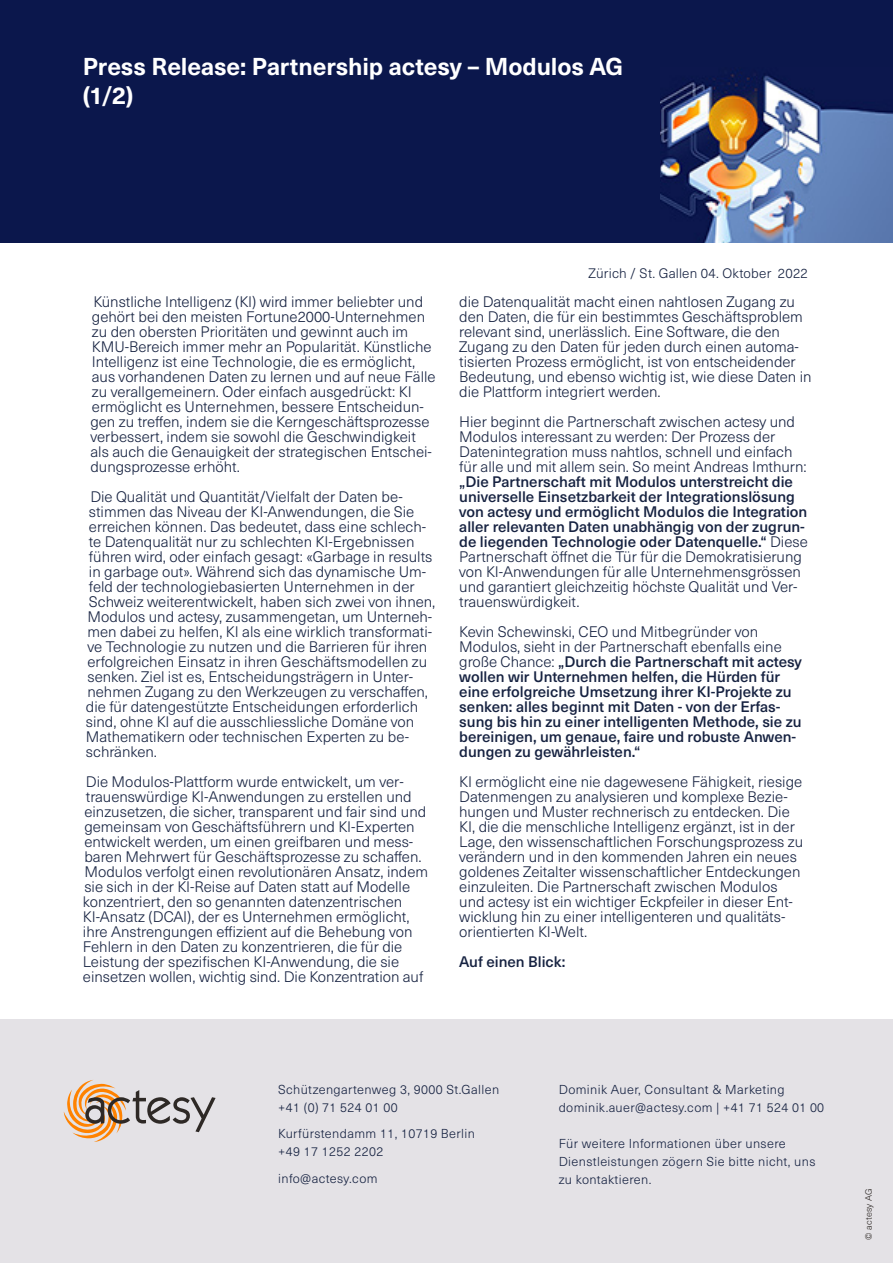
<style>
.page{position:relative;width:893px;height:1263px;background:#fff}
.page>*{position:absolute;margin:0;border:0;box-sizing:border-box;transform-origin:0 0}
.t1{font:700 24px/28.8px "Neue Haas Unica W1 G";letter-spacing:-.005em;color:#fff}
.t2{font:300 15px/15px "Neue Haas Unica W1 G";color:#162241}
.t3{font:500 15px/15px "Neue Haas Unica W1 G";color:#162241}
.gt{font:300 13.5px "Neue Haas Unica W1 G";letter-spacing:.015em;color:#162241}
.t4{font:300 12.75px/18px "Neue Haas Unica W1 G";letter-spacing:.03em;color:#162241}
.t5{font:300 9px "Neue Haas Unica W1 G";letter-spacing:.025em;color:#2e2926}
.s1{font-weight:500}
.s2{font-weight:300}
</style>
<div class="page">
<div style="left:0;top:0;width:893px;height:243px;background:#0b174c"></div>
<div style="left:0;top:1020px;width:893px;height:243px;background:#e4e2e6"></div>
<svg style="left:64px;top:1080px;width:152px;height:62px"></svg>
<img style="left:660px;top:73px;width:233px;height:170px">
<p class="t1" style="left:83px;top:51px;width:542px">Press Release: Partnership actesy – Modulos AG (1/2)</p>
<p class="t2" style="left:90px;top:293px;width:347px">Künstliche Intelligenz (KI) wird immer beliebter und gehört bei den meisten Fortune2000-Unternehmen zu den obersten Prioritäten und gewinnt auch im KMU-Bereich immer mehr an Popularität. Künstliche Intelligenz ist eine Technologie, die es ermöglicht, aus vorhandenen Daten zu lernen und auf neue Fälle zu verallgemeinern. Oder einfach ausgedrückt: KI ermöglicht es Unternehmen, bessere Entscheidun&shy;gen zu treffen, indem sie die Kerngeschäftsprozesse verbessert, indem sie sowohl die Geschwindigkeit als auch die Genauigkeit der strategischen Entschei&shy;dungsprozesse erhöht.</p>
<p class="t2" style="left:86px;top:488px;width:351px;text-indent:4px">Die Qualität und Quantität/Vielfalt der Daten be&shy;stimmen das Niveau der KI-Anwendungen, die Sie erreichen können. Das bedeutet, dass eine schlech&shy;te Datenqualität nur zu schlechten KI-Ergebnissen führen wird, oder einfach gesagt: «Garbage in results in garbage out». Während sich das dynamische Um&shy;feld der technologiebasierten Unternehmen in der Schweiz weiterentwickelt, haben sich zwei von ihnen, Modulos und actesy, zusammengetan, um Unterneh&shy;men dabei zu helfen, KI als eine wirklich transformati&shy;ve Technologie zu nutzen und die Barrieren für ihren erfolgreichen Einsatz in ihren Geschäftsmodellen zu senken. Ziel ist es, Entscheidungsträgern in Unter&shy;nehmen Zugang zu den Werkzeugen zu verschaffen, die für datengestützte Entscheidungen erforderlich sind, ohne KI auf die ausschliessliche Domäne von Mathematikern oder technischen Experten zu be&shy;schränken.</p>
<p class="t2" style="left:83px;top:773px;width:347px">Die Modulos-Plattform wurde entwickelt, um ver&shy;trauenswürdige KI-Anwendungen zu erstellen und einzusetzen, die sicher, transparent und fair sind und gemeinsam von Geschäftsführern und KI-Experten entwickelt werden, um einen greifbaren und mess&shy;baren Mehrwert für Geschäftsprozesse zu schaffen.<br>Modulos verfolgt einen revolutionären Ansatz, indem sie sich in der KI-Reise auf Daten statt auf Modelle konzentriert, den so genannten datenzentrischen KI-Ansatz (DCAI), der es Unternehmen ermöglicht, ihre Anstrengungen effizient auf die Behebung von Fehlern in den Daten zu konzentrieren, die für die Leistung der spezifischen KI-Anwendung, die sie einsetzen wollen, wichtig sind. Die Konzentration auf</p>
<p class="gt" style="left:588px;top:263px;width:221px">Zürich / St. Gallen 04. Oktober 2022</p>
<p class="t2" style="left:459px;top:293px;width:354px">die Datenqualität macht einen nahtlosen Zugang zu den Daten, die für ein bestimmtes Geschäftsproblem relevant sind, unerlässlich. Eine Software, die den Zugang zu den Daten für jeden durch einen automa&shy;tisierten Prozess ermöglicht, ist von entscheidender Bedeutung, und ebenso wichtig ist, wie diese Daten in die Plattform integriert werden.</p>
<p class="t2" style="left:459px;top:413px;width:350px">Hier beginnt die Partnerschaft zwischen actesy und Modulos interessant zu werden: Der Prozess der Datenintegration muss nahtlos, schnell und einfach für alle und mit allem sein. So meint Andreas Imthurn: <span class="s1">„Die Partnerschaft mit Modulos unterstreicht die universelle Einsetzbarkeit der Integrationslösung von actesy und ermöglicht Modulos die Integration aller relevanten Daten unabhängig von der zugrun&shy;de liegenden Technologie oder Datenquelle.“</span> Diese Partnerschaft öffnet die Tür für die Demokratisierung von KI-Anwendungen für alle Unternehmensgrössen und garantiert gleichzeitig höchste Qualität und Ver&shy;trauenswürdigkeit.</p>
<p class="t3" style="left:459px;top:623px;width:344px"><span class="s2">Kevin Schewinski, CEO und Mitbegründer von Modulos, sieht in der Partnerschaft ebenfalls eine große Chance:</span> „Durch die Partnerschaft mit actesy wollen wir Unternehmen helfen, die Hürden für eine erfolgreiche Umsetzung ihrer KI-Projekte zu senken: alles beginnt mit Daten - von der Erfas&shy;sung bis hin zu einer intelligenten Methode, sie zu bereinigen, um genaue, faire und robuste Anwen&shy;dungen zu gewährleisten.“</p>
<p class="t2" style="left:459px;top:773px;width:346px">KI ermöglicht eine nie dagewesene Fähigkeit, riesige Datenmengen zu analysieren und komplexe Bezie&shy;hungen und Muster rechnerisch zu entdecken. Die KI, die die menschliche Intelligenz ergänzt, ist in der Lage, den wissenschaftlichen Forschungsprozess zu verändern und in den kommenden Jahren ein neues goldenes Zeitalter wissenschaftlicher Entdeckungen einzuleiten. Die Partnerschaft zwischen Modulos und actesy ist ein wichtiger Eckpfeiler in dieser Ent&shy;wicklung hin zu einer intelligenteren und qualitäts&shy;orientierten KI-Welt.</p>
<p class="t3" style="left:459px;top:953px;width:108px">Auf einen Blick:</p>
<p class="t4" style="left:278px;top:1080px;width:222px">Schützengartenweg 3, 9000 St.Gallen</p>
<p class="t4" style="left:278px;top:1098px;width:121px">+41 (0) 71 524 01 00</p>
<p class="t4" style="left:278px;top:1124px;width:198px">Kurfürstendamm 11, 10719 Berlin</p>
<p class="t4" style="left:278px;top:1142px;width:106px">+49 17 1252 2202</p>
<p class="t4" style="left:278px;top:1169px;width:101px">info@actesy.com</p>
<p class="t4" style="left:559px;top:1080px;width:228px">Dominik Auer, Consultant &amp; Marketing</p>
<p class="t4" style="left:559px;top:1098px;width:267px">dominik.auer@actesy.com | +41 71 524 01 00</p>
<p class="t4" style="left:559px;top:1134px;width:258px">Für weitere Informationen über unsere<br>Dienstleistungen zögern Sie bitte nicht, uns zu kontaktieren.</p>
<p class="t5" style="left:862px;top:1240px;width:53px;rotate:-90deg">© actesy AG</p>
</div>
